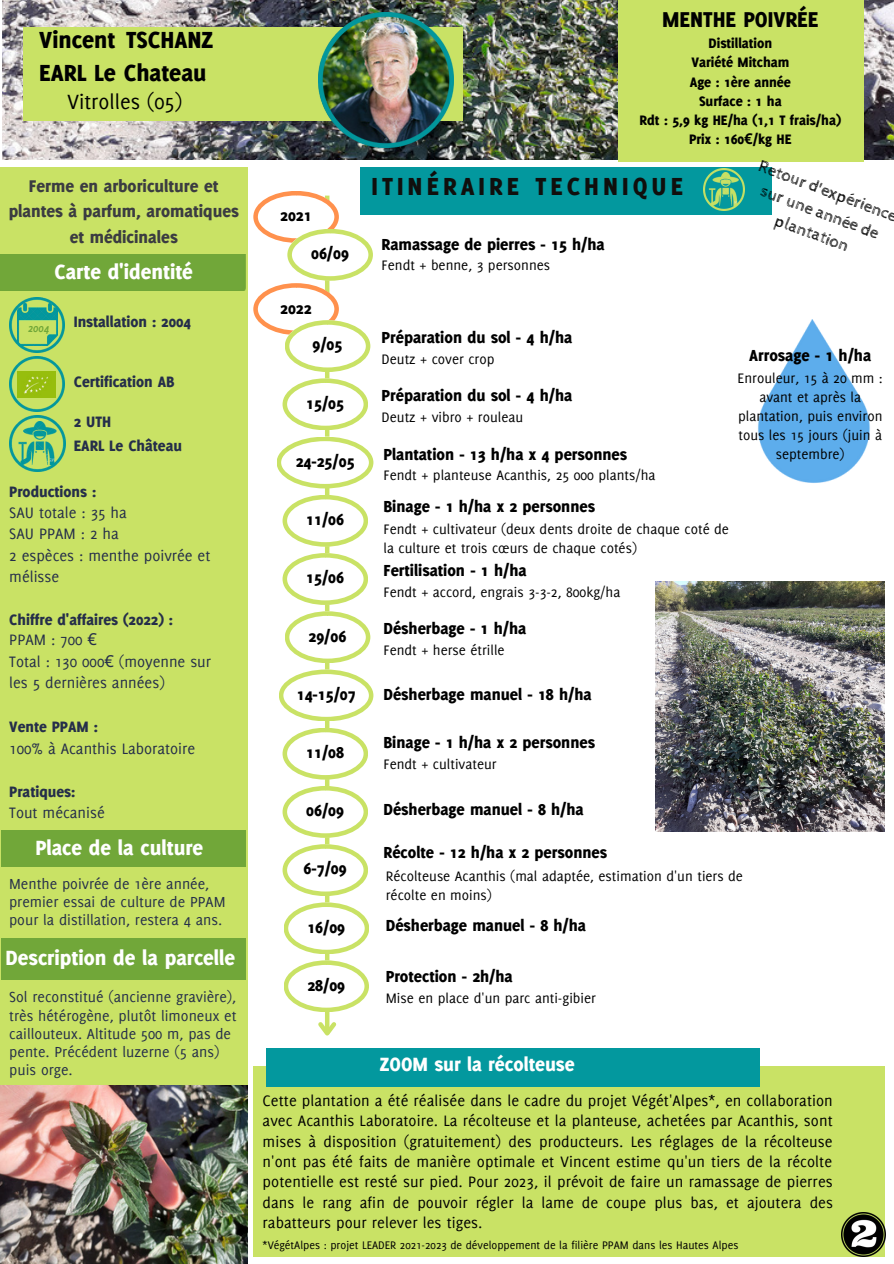
<style>
.page{position:relative;width:894px;height:1264px;background:#fff}
.page>*{position:absolute;margin:0;border:0;box-sizing:border-box;transform-origin:0 0}
.t1{font:800 27px "Delicious";letter-spacing:.15em;color:#100f0d}
.t2{font:800 25.5px/32.7px "Delicious";color:#000}
.t3{font:800 23.55px "Delicious";color:#000}
.t4{font:800 22.5px "Delicious";color:#fff}
.t5{font:22.5px "Delicious";color:#000}
.t6{font:800 21px "Delicious";color:#fff}
.t7{font:800 18.6px/26px "Delicious";color:#3b3c41;text-align:center}
.t8{font:800 17.55px "Delicious";color:#000}
.t9{font:16.8px/22.5px "Cabin Sketch";color:#000;text-align:center}
.t10{font:16.5px/20.2px "Delicious";letter-spacing:.005em;color:#000;text-align:justify}
.t11{font:16.5px/21.5px "Delicious";color:#252e4a}
.t12{font:800 16.5px "Delicious";color:#252e4a}
.t13{font:15.9px/18px "Delicious";color:#252e4a}
.t14{font:15px/19.2px "Delicious";color:#000}
.t15{font:800 15px/19.2px "Delicious";color:#000;text-align:center}
.t16{font:12px "Delicious";color:#000}
.t17{font:italic 700 12px "Delicious";color:#71a739}
.s1{font-family:"Noto Sans"}
.s2{font-family:"Noto Sans";font-weight:700}
</style>
<div class="page">
<img style="left:3px;top:0;width:890px;height:160px">
<div style="left:23px;top:27px;width:439px;height:94px;background:#c9e265"></div>
<div style="left:0;top:167px;width:248px;height:1096px;background:#c9e265"></div>
<div style="left:253px;top:1065px;width:632px;height:191px;background:#c9e265"></div>
<img style="left:318px;top:12px;width:135px;height:135px">
<img style="left:841px;top:1212px;width:43px;height:44px">
<div style="left:266px;top:1048px;width:493px;height:38px;background:#03989e"></div>
<div style="left:360px;top:167px;width:411px;height:48px;background:#03989e"></div>
<img style="left:703px;top:168px;width:41px;height:42px">
<img style="left:707px;top:173px;width:33px;height:32px">
<svg style="left:318px;top:1018px;width:19px;height:18px"></svg>
<div style="left:279px;top:955px;width:94px;height:61px;border:9px solid #c9e265;border-radius:50%"></div>
<img style="left:9px;top:297px;width:55px;height:56px">
<img style="left:17px;top:303px;width:41px;height:42px">
<img style="left:9px;top:356px;width:55px;height:56px">
<img style="left:17px;top:371px;width:39px;height:26px">
<img style="left:10px;top:416px;width:55px;height:55px">
<img style="left:16px;top:421px;width:43px;height:43px">
<div style="left:1px;top:829px;width:244px;height:38px;background:#71a739"></div>
<div style="left:1px;top:938px;width:244px;height:41px;background:#71a739"></div>
<div style="left:278px;top:374px;width:94px;height:61px;border:9px solid #c9e265;border-radius:50%"></div>
<div style="left:278px;top:490px;width:94px;height:61px;border:9px solid #c9e265;border-radius:50%"></div>
<div style="left:280px;top:606px;width:95px;height:61px;border:9px solid #c9e265;border-radius:50%"></div>
<div style="left:274px;top:665px;width:104px;height:61px;border:9px solid #c9e265;border-radius:50%"></div>
<div style="left:278px;top:723px;width:94px;height:61px;border:9px solid #c9e265;border-radius:50%"></div>
<div style="left:278px;top:781px;width:94px;height:61px;border:9px solid #c9e265;border-radius:50%"></div>
<div style="left:278px;top:839px;width:94px;height:61px;border:9px solid #c9e265;border-radius:50%"></div>
<div style="left:279px;top:897px;width:94px;height:61px;border:9px solid #c9e265;border-radius:50%"></div>
<div style="left:278px;top:548px;width:94px;height:61px;border:9px solid #c9e265;border-radius:50%"></div>
<div style="left:272px;top:432px;width:106px;height:61px;border:9px solid #c9e265;border-radius:50%"></div>
<div style="left:249px;top:186px;width:94px;height:61px;border:9px solid #ff914d;border-radius:50%"></div>
<div style="left:287px;top:229px;width:85px;height:51px;background:#fff"></div>
<div style="left:283px;top:224px;width:94px;height:61px;border:9px solid #c9e265;border-radius:50%"></div>
<div style="left:253px;top:283px;width:85px;height:52px;background:#fff"></div>
<div style="left:249px;top:278px;width:94px;height:61px;border:9px solid #ff914d;border-radius:50%"></div>
<div style="left:285px;top:320px;width:85px;height:52px;background:#fff"></div>
<div style="left:280px;top:315px;width:95px;height:61px;border:9px solid #c9e265;border-radius:50%"></div>
<div style="left:617px;top:0;width:246px;height:161px;background:#c9e265"></div>
<img style="left:0;top:1085px;width:247px;height:178px">
<img style="left:655px;top:582px;width:229px;height:250px">
<img style="left:758px;top:320px;width:112px;height:163px">
<p class="t2" style="left:39px;top:23px;width:175px">Vincent TSCHANZ<br>EARL Le Chateau</p>
<p class="t5" style="left:67px;top:89px;width:116px">Vitrolles (05)</p>
<p class="t7" style="left:9px;top:172px;width:231px">Ferme en arboriculture et plantes à parfum, aromatiques et médicinales</p>
<p class="t4" style="left:54px;top:259px;width:140px">Carte d'identité</p>
<p class="t17" style="left:28px;top:321px;width:23px">2004</p>
<p class="t12" style="left:74px;top:312px;width:119px">Installation : 2004</p>
<p class="t12" style="left:74px;top:371px;width:102px">Certification AB</p>
<p class="t12" style="left:74px;top:412px;width:39px">2 UTH</p>
<p class="t12" style="left:74px;top:436px;width:110px">EARL Le Château</p>
<p class="t12" style="left:9px;top:482px;width:88px">Productions :</p>
<p class="t11" style="left:9px;top:501px;width:119px">SAU totale : 35 ha</p>
<p class="t11" style="left:9px;top:523px;width:111px">SAU PPAM : 2 ha</p>
<p class="t11" style="left:9px;top:544px;width:202px">2 espèces : menthe poivrée et mélisse</p>
<p class="t12" style="left:9px;top:610px;width:165px">Chiffre d'affaires (2022) :</p>
<p class="t11" style="left:9px;top:629px;width:89px">PPAM : 700 <span class="s1">€</span></p>
<p class="t11" style="left:9px;top:650px;width:203px">Total : 130 000<span class="s1">€</span> (moyenne sur les 5 dernières années)</p>
<p class="t12" style="left:9px;top:717px;width:90px">Vente PPAM :</p>
<p class="t11" style="left:9px;top:737px;width:187px">100% à Acanthis Laboratoire</p>
<p class="t12" style="left:9px;top:781px;width:68px">Pratiques:</p>
<p class="t11" style="left:9px;top:801px;width:97px">Tout mécanisé</p>
<p class="t4" style="left:35px;top:834px;width:169px">Place de la culture</p>
<p class="t13" style="left:9px;top:874px;width:218px">Menthe poivrée de 1ère année, premier essai de culture de PPAM pour la distillation, restera 4 ans.</p>
<p class="t4" style="left:6px;top:944px;width:231px">Description de la parcelle</p>
<p class="t13" style="left:9px;top:988px;width:229px">Sol reconstitué (ancienne gravière), très hétérogène, plutôt limoneux et caillouteux. Altitude 500 m, pas de pente. Précédent luzerne (5 ans) puis orge.</p>
<p class="t8" style="left:280px;top:205px;width:33px">2021</p>
<p class="t8" style="left:311px;top:243px;width:39px">06/09</p>
<p class="t8" style="left:280px;top:298px;width:33px">2022</p>
<p class="t8" style="left:312px;top:334px;width:31px">9/05</p>
<p class="t8" style="left:306px;top:393px;width:39px">15/05</p>
<p class="t8" style="left:295px;top:451px;width:60px">24-25/05</p>
<p class="t8" style="left:306px;top:509px;width:39px">11/06</p>
<p class="t8" style="left:306px;top:567px;width:39px">15/06</p>
<p class="t8" style="left:308px;top:625px;width:39px">29/06</p>
<p class="t8" style="left:297px;top:683px;width:60px">14-15/07</p>
<p class="t8" style="left:306px;top:742px;width:39px">11/08</p>
<p class="t8" style="left:306px;top:800px;width:39px">06/09</p>
<p class="t8" style="left:303px;top:858px;width:45px">6-7/09</p>
<p class="t8" style="left:307px;top:916px;width:39px">16/09</p>
<p class="t8" style="left:307px;top:974px;width:39px">28/09</p>
<p class="t3" style="left:662px;top:6px;width:158px">MENTHE POIVRÉE</p>
<p class="t15" style="left:708px;top:34px;width:65px">Distillation</p>
<p class="t15" style="left:691px;top:53px;width:100px">Variété Mitcham</p>
<p class="t15" style="left:689px;top:72px;width:103px">Age : 1ère année</p>
<p class="t15" style="left:699px;top:91px;width:84px">Surface : 1 ha</p>
<p class="t15" style="left:639px;top:110px;width:203px">Rdt : 5,9 kg HE/ha (1,1 T frais/ha)<br>Prix : 160<span class="s2">€</span>/kg HE</p>
<p class="t1" style="left:371px;top:170px;width:313px">ITINÉRAIRE TECHNIQUE</p>
<p class="t8" style="left:381px;top:234px;width:224px">Ramassage de pierres - 15 h/ha</p>
<p class="t14" style="left:381px;top:255px;width:170px">Fendt + benne, 3 personnes</p>
<p class="t9" style="left:762px;top:156px;width:148px;rotate:20deg">Retour d'expérience sur une année de plantation</p>
<p class="t8" style="left:381px;top:327px;width:192px">Préparation du sol - 4 h/ha</p>
<p class="t14" style="left:381px;top:349px;width:114px">Deutz + cover crop</p>
<p class="t8" style="left:381px;top:385px;width:192px">Préparation du sol - 4 h/ha</p>
<p class="t14" style="left:381px;top:407px;width:143px">Deutz + vibro + rouleau</p>
<p class="t8" style="left:383px;top:443px;width:245px">Plantation - 13 h/ha x 4 personnes</p>
<p class="t14" style="left:383px;top:465px;width:273px">Fendt + planteuse Acanthis, 25 000 plants/ha</p>
<p class="t14" style="left:383px;top:519px;width:347px">Fendt + cultivateur (deux dents droite de chaque coté de la culture et trois cœurs de chaque cotés)</p>
<p class="t8" style="left:383px;top:496px;width:213px">Binage - 1 h/ha x 2 personnes</p>
<p class="t8" style="left:383px;top:560px;width:144px">Fertilisation - 1 h/ha</p>
<p class="t14" style="left:383px;top:582px;width:238px">Fendt + accord, engrais 3-3-2, 800kg/ha</p>
<p class="t8" style="left:383px;top:618px;width:144px">Désherbage - 1 h/ha</p>
<p class="t14" style="left:383px;top:640px;width:123px">Fendt + herse étrille</p>
<p class="t8" style="left:749px;top:345px;width:123px">Arrosage - 1 h/ha</p>
<p class="t14" style="left:737px;top:368px;width:147px;text-align:center">Enrouleur, 15 à 20 mm : avant et après la plantation, puis environ tous les 15 jours (juin à septembre)</p>
<p class="t8" style="left:383px;top:683px;width:210px">Désherbage manuel - 18 h/ha</p>
<p class="t8" style="left:383px;top:732px;width:213px">Binage - 1 h/ha x 2 personnes</p>
<p class="t14" style="left:383px;top:754px;width:115px">Fendt + cultivateur</p>
<p class="t8" style="left:383px;top:798px;width:202px">Désherbage manuel - 8 h/ha</p>
<p class="t8" style="left:383px;top:841px;width:225px">Récolte - 12 h/ha x 2 personnes</p>
<p class="t14" style="left:386px;top:866px;width:358px">Récolteuse Acanthis (mal adaptée, estimation d'un tiers de récolte en moins)</p>
<p class="t8" style="left:386px;top:914px;width:202px">Désherbage manuel - 8 h/ha</p>
<p class="t8" style="left:386px;top:966px;width:128px">Protection - 2h/ha</p>
<p class="t14" style="left:386px;top:988px;width:211px">Mise en place d'un parc anti-gibier</p>
<p class="t6" style="left:380px;top:1052px;width:196px">ZOOM sur la récolteuse</p>
<p class="t10" style="left:262px;top:1090px;width:571px">Cette plantation a été réalisée dans le cadre du projet Végét'Alpes*, en collaboration avec Acanthis Laboratoire. La récolteuse et la planteuse, achetées par Acanthis, sont mises à disposition (gratuitement) des producteurs. Les réglages de la récolteuse n'ont pas été faits de manière optimale et Vincent estime qu'un tiers de la récolte potentielle est resté sur pied. Pour 2023, il prévoit de faire un ramassage de pierres dans le rang afin de pouvoir régler la lame de coupe plus bas, et ajoutera des rabatteurs pour relever les tiges.</p>
<p class="t16" style="left:262px;top:1237px;width:477px">*VégétAlpes : projet LEADER 2021-2023 de développement de la filière PPAM dans les Hautes Alpes</p>
</div>
